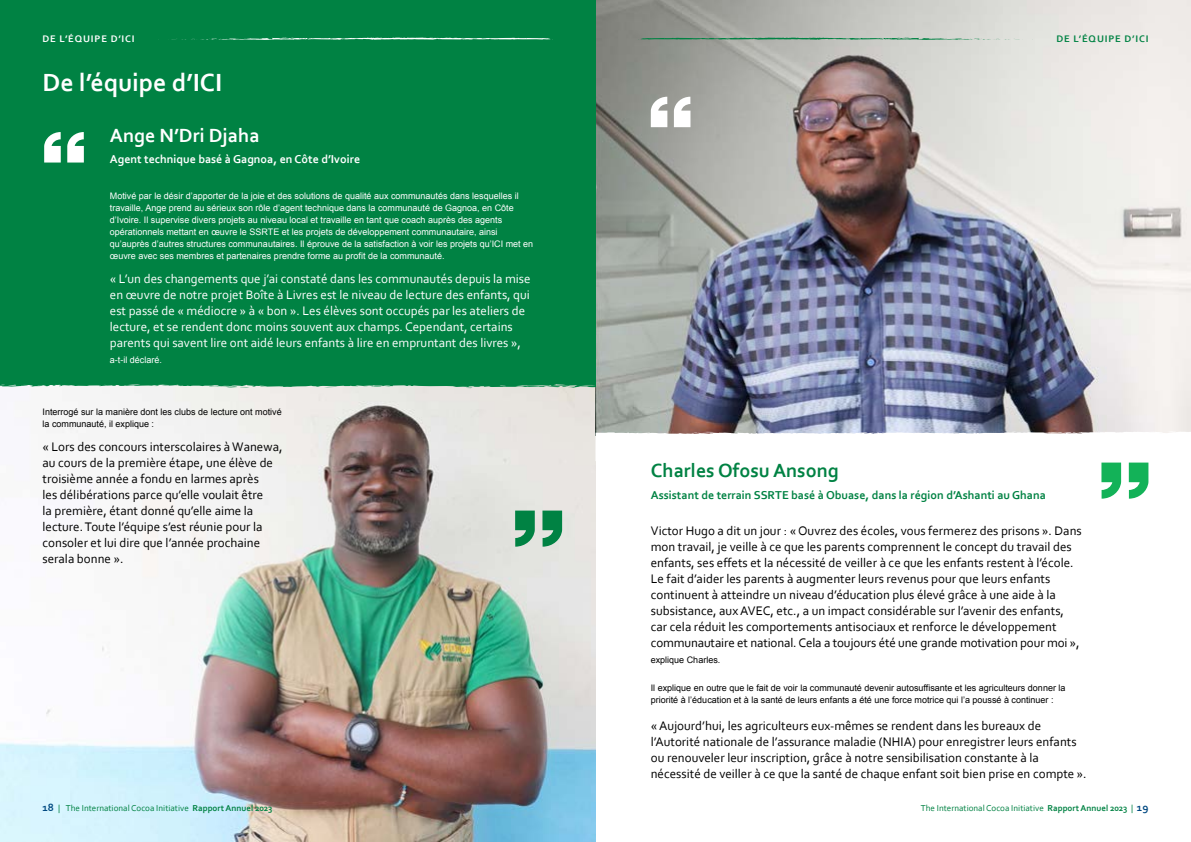
<style>
.page{position:relative;width:1191px;height:842px;background:#fff}
.page>*{position:absolute;margin:0;border:0;box-sizing:border-box;transform-origin:0 0}
.t1{font:700 26px "Corbel";color:#fff}
.t2{font:700 20px "Corbel";color:#008243}
.t3{font:700 20px "Corbel";color:#fff}
.t4{font:13px/16px "Corbel";color:#000}
.t5{font:13px/16px "Corbel";color:#fff}
.t6{font:700 12px "Corbel";color:#008243}
.t7{font:700 12px "Corbel";color:#fff}
.t8{font:700 10px "Corbel";letter-spacing:.08em;color:#fff}
.t9{font:700 10px "Corbel";letter-spacing:.08em;color:#008243}
.t10{font:9px/12px "Arial";color:#fff}
.t11{font:9px/12px "Arial";color:#000}
.t12{font:9px "Corbel";color:#008243}
.s1{font-weight:700;font-size:11px;color:#004981}
.s2{font-weight:700}
</style>
<div class="page">
<img style="left:0;top:389px;width:595px;height:453px">
<img style="left:595px;top:0;width:596px;height:431px">
<div style="left:0;top:0;width:595px;height:389px;background:#008243"></div>
<svg style="left:546px;top:386px;width:23px;height:1px"></svg>
<svg style="left:168px;top:37px;width:385px;height:4px;background:#40a172"></svg>
<svg style="left:638px;top:37px;width:385px;height:4px;background:#8cae9a"></svg>
<svg style="left:44px;top:132px;width:17px;height:31px"></svg>
<svg style="left:67px;top:132px;width:17px;height:31px"></svg>
<svg style="left:651px;top:97px;width:16px;height:30px"></svg>
<svg style="left:674px;top:97px;width:16px;height:30px"></svg>
<svg style="left:542px;top:511px;width:20px;height:36px"></svg>
<svg style="left:515px;top:511px;width:20px;height:36px"></svg>
<svg style="left:595px;top:431px;width:596px;height:68px"></svg>
<p class="t8" style="left:43px;top:32px;width:94px">DE L’ÉQUIPE D’ICI</p>
<p class="t9" style="left:1056px;top:32px;width:94px">DE L’ÉQUIPE D’ICI</p>
<h1 class="t1" style="left:43px;top:66px;width:181px">De l’équipe d’ICI</h1>
<h2 class="t3" style="left:110px;top:123px;width:151px">Ange N’Dri Djaha</h2>
<p class="t7" style="left:110px;top:151px;width:252px">Agent technique basé à Gagnoa, en Côte d’Ivoire</p>
<p class="t10" style="left:110px;top:189px;width:425px">Motivé par le désir d’apporter de la joie et des solutions de qualité aux communautés dans lesquelles il travaille, Ange prend au sérieux son rôle d’agent technique dans la communauté de Gagnoa, en Côte d’Ivoire. Il supervise divers projets au niveau local et travaille en tant que coach auprès des agents opérationnels mettant en œuvre le SSRTE et les projets de développement communautaire, ainsi qu’auprès d’autres structures communautaires. Il éprouve de la satisfaction à voir les projets qu’ICI met en œuvre avec ses membres et partenaires prendre forme au profit de la communauté.</p>
<p class="t5" style="left:110px;top:270px;width:422px">« L’un des changements que j’ai constaté dans les communautés depuis la mise en œuvre de notre projet Boîte à Livres est le niveau de lecture des enfants, qui est passé de « médiocre » à « bon ». Les élèves sont occupés par les ateliers de lecture, et se rendent donc moins souvent aux champs. Cependant, certains parents qui savent lire ont aidé leurs enfants à lire en empruntant des livres »,</p>
<p class="t10" style="left:110px;top:353px;width:54px">a-t-il déclaré.</p>
<p class="t11" style="left:43px;top:405px;width:241px">Interrogé sur la manière dont les clubs de lecture ont motivé la communauté, il explique :</p>
<p class="t4" style="left:43px;top:438px;width:241px">« Lors des concours interscolaires à Wanewa, au cours de la première étape, une élève de troisième année a fondu en larmes après<br>les délibérations parce qu’elle voulait être<br>la première, étant donné qu’elle aime la lecture. Toute l’équipe s’est réunie pour la consoler et lui dire que l’année prochaine serala bonne ».</p>
<h2 class="t2" style="left:651px;top:458px;width:190px">Charles Ofosu Ansong</h2>
<p class="t6" style="left:651px;top:487px;width:396px">Assistant de terrain SSRTE basé à Obuase, dans la région d’Ashanti au Ghana</p>
<p class="t4" style="left:651px;top:522px;width:432px">Victor Hugo a dit un jour : « Ouvrez des écoles, vous fermerez des prisons ». Dans mon travail, je veille à ce que les parents comprennent le concept du travail des enfants, ses effets et la nécessité de veiller à ce que les enfants restent à l’école.<br>Le fait d’aider les parents à augmenter leurs revenus pour que leurs enfants continuent à atteindre un niveau d’éducation plus élevé grâce à une aide à la subsistance, aux AVEC, etc., a un impact considérable sur l’avenir des enfants, car cela réduit les comportements antisociaux et renforce le développement communautaire et national. Cela a toujours été une grande motivation pour moi »,</p>
<p class="t11" style="left:651px;top:653px;width:71px">explique Charles.</p>
<p class="t11" style="left:651px;top:681px;width:416px">Il explique en outre que le fait de voir la communauté devenir autosuffisante et les agriculteurs donner la priorité à l’éducation et à la santé de leurs enfants a été une force motrice qui l’a poussé à continuer :</p>
<p class="t4" style="left:651px;top:717px;width:437px">« Aujourd’hui, les agriculteurs eux-mêmes se rendent dans les bureaux de l’Autorité nationale de l’assurance maladie (NHIA) pour enregistrer leurs enfants ou renouveler leur inscription, grâce à notre sensibilisation constante à la nécessité de veiller à ce que la santé de chaque enfant soit bien prise en compte ».</p>
<p class="t12" style="left:43px;top:802px;width:231px"><span class="s1">18</span> | The International Cocoa Initiative <span class="s2">Rapport Annuel 2023</span></p>
<p class="t12" style="left:920px;top:802px;width:229px">The International Cocoa Initiative <span class="s2">Rapport Annuel 2023</span> | <span class="s1">19</span></p>
</div>
